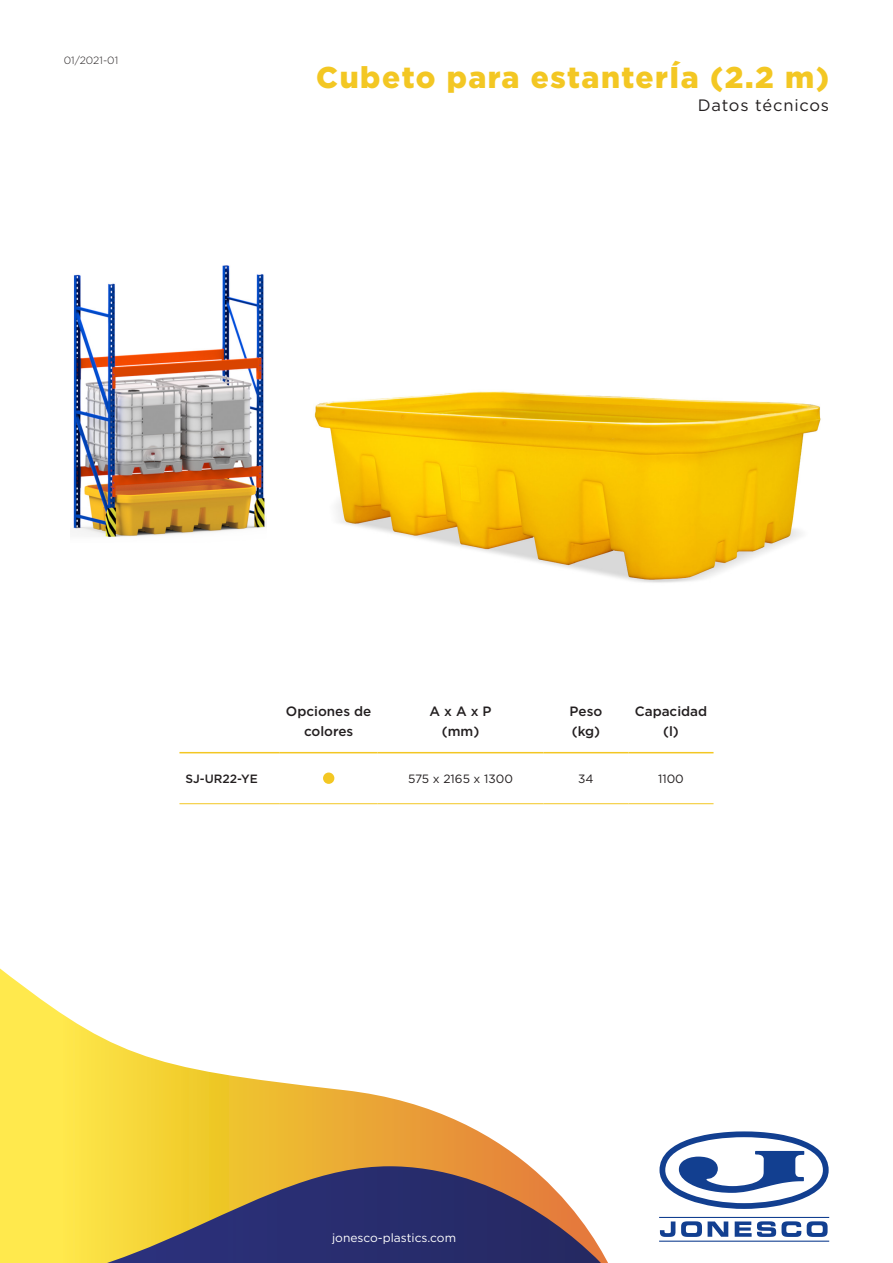
<style>
.page{position:relative;width:893px;height:1263px;background:#fff}
.page>*{position:absolute;margin:0;border:0;box-sizing:border-box;transform-origin:0 0}
.t1{font:900 30px "Gotham";letter-spacing:.05em;color:#f3c723}
.t2{font:16.5px "Gotham";letter-spacing:.05em;color:#231f20}
.Table_Header{font:500 13.5px/19.5px "Gotham";color:#231f20;text-align:center}
.t3{font:12px "Gotham";color:#fff}
.Table_Body{font:12px "Gotham";color:#231f20}
.Table_Part{font:500 12px "Gotham";color:#231f20}
.t4{font:300 10.5px "Gotham";letter-spacing:-.005em;color:#231f20}
</style>
<div class="page">
<svg style="left:0;top:968px;width:530px;height:295px"></svg>
<svg style="left:62px;top:1166px;width:546px;height:97px;background:#817261"></svg>
<svg style="left:659px;top:1131px;width:170px;height:111px"></svg>
<img style="left:314px;top:391px;width:507px;height:192px">
<img style="left:72px;top:265px;width:194px;height:273px">
<svg style="left:179px;top:751px;width:534px;height:33px"></svg>
<hr style="left:179px;top:752px;width:101px;height:1px;background:#f3c723">
<hr style="left:280px;top:752px;width:98px;height:1px;background:#f3c723">
<hr style="left:378px;top:752px;width:165px;height:1px;background:#f3c723">
<hr style="left:543px;top:752px;width:85px;height:1px;background:#f3c723">
<hr style="left:628px;top:752px;width:85px;height:1px;background:#f3c723">
<hr style="left:179px;top:803px;width:101px;height:1px;background:#f3c723">
<hr style="left:280px;top:803px;width:98px;height:1px;background:#f3c723">
<hr style="left:378px;top:803px;width:165px;height:1px;background:#f3c723">
<hr style="left:543px;top:803px;width:85px;height:1px;background:#f3c723">
<hr style="left:628px;top:803px;width:85px;height:1px;background:#f3c723">
<div style="left:323px;top:772px;width:11px;height:12px;background:#f3c723;border-radius:50%"></div>
<p class="t4" style="left:64px;top:53px;width:56px">01/2021-01</p>
<h1 class="t1" style="left:316px;top:56px;width:514px">Cubeto para estanterÍa (2.2 m)</h1>
<p class="t2" style="left:698px;top:95px;width:133px">Datos técnicos</p>
<p class="Table_Header" style="left:286px;top:702px;width:87px">Opciones de colores</p>
<p class="Table_Header" style="left:429px;top:702px;width:64px">A x A x P</p>
<p class="Table_Header" style="left:442px;top:721px;width:39px">(mm)</p>
<p class="Table_Header" style="left:570px;top:702px;width:34px">Peso</p>
<p class="Table_Header" style="left:572px;top:721px;width:30px">(kg)</p>
<p class="Table_Header" style="left:635px;top:702px;width:74px">Capacidad</p>
<p class="Table_Header" style="left:663px;top:721px;width:17px">(l)</p>
<p class="Table_Part" style="left:185px;top:771px;width:74px">SJ-UR22-YE</p>
<p class="Table_Body" style="left:408px;top:771px;width:106px">575 x 2165 x 1300</p>
<p class="Table_Body" style="left:578px;top:771px;width:17px">34</p>
<p class="Table_Body" style="left:658px;top:771px;width:27px">1100</p>
<p class="t3" style="left:332px;top:1230px;width:125px">jonesco-plastics.com</p>
</div>
